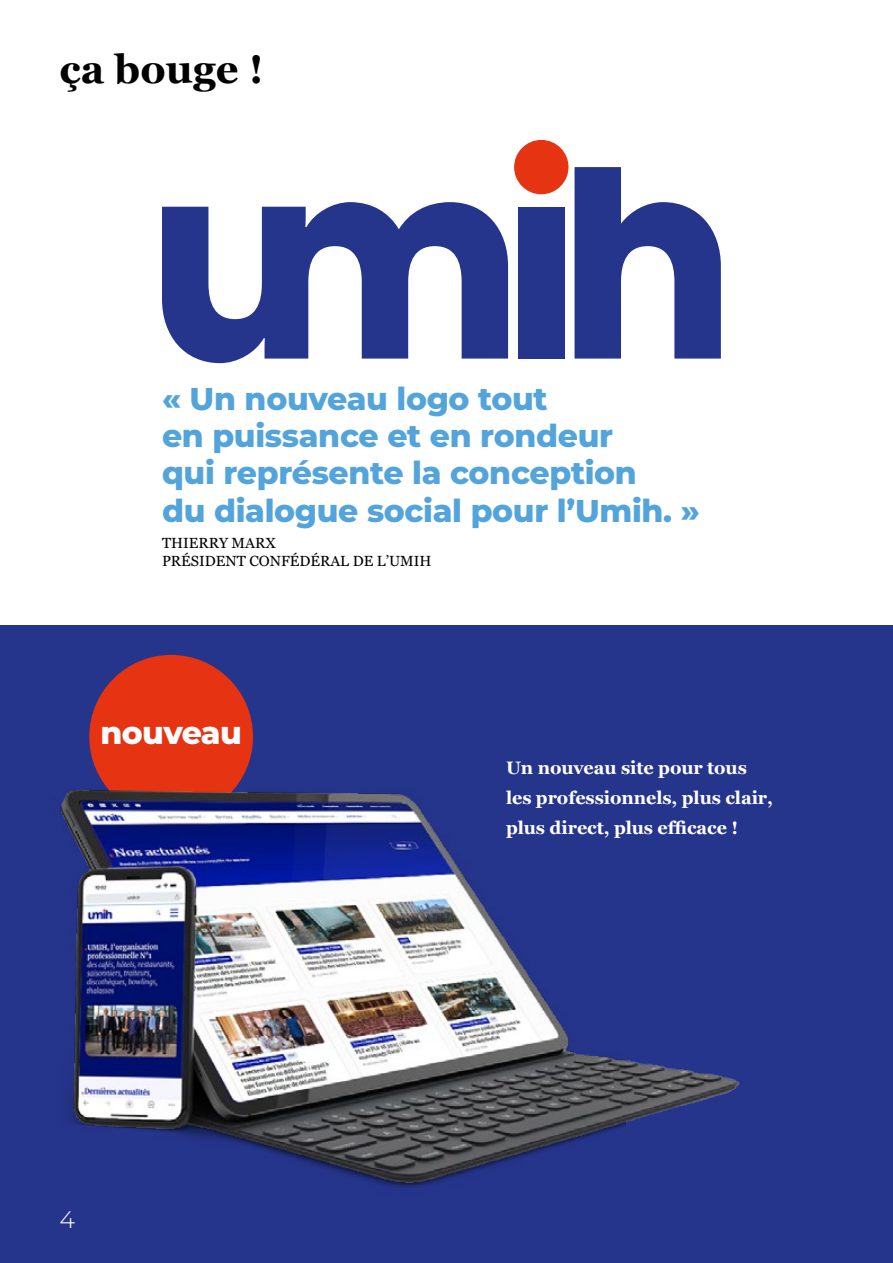
<style>
.page{position:relative;width:893px;height:1263px;background:#fff}
.page>*{position:absolute;margin:0;border:0;box-sizing:border-box;transform-origin:0 0}
.t1{font:700 39.9px "Georgia";color:#000}
.t2{font:100 31.5px/37.2px "Montserrat";letter-spacing:-.01em;color:#53a4db}
.t3{font:100 31.5px "Montserrat";letter-spacing:-.02em;color:#fff}
.t4{font:100 24px "Montserrat";color:#fff}
.t5{font:700 18px/29.7px "Georgia";letter-spacing:-.005em;color:#fff}
.t6{font:14.7px/18.6px "Georgia";color:#000}
</style>
<div class="page">
<div style="left:0;top:625px;width:893px;height:638px;background:#26358c"></div>
<div style="left:518px;top:207px;width:46px;height:152px;background:#26358c"></div>
<div style="left:514px;top:140px;width:54px;height:54px;background:#e63312;border-radius:50%"></div>
<svg style="left:575px;top:167px;width:146px;height:192px"></svg>
<svg style="left:162px;top:202px;width:346px;height:161px;fill:#26358c"></svg>
<div style="left:89px;top:655px;width:164px;height:164px;background:#e63312;border-radius:50%"></div>
<img style="left:60px;top:774px;width:680px;height:413px">
<p class="t1" style="left:60px;top:39px;width:206px">ça bouge !</p>
<p class="t2" style="left:162px;top:383px;width:539px">« Un nouveau logo tout<br>en puissance et en rondeur<br>qui représente la conception<br>du dialogue social pour l’Umih. »</p>
<p class="t6" style="left:162px;top:533px;width:271px">THIERRY MARX<br>PRÉSIDENT CONFÉDÉRAL DE L’UMIH</p>
<p class="t3" style="left:100px;top:713px;width:143px">nouveau</p>
<p class="t4" style="left:60px;top:1204px;width:17px">4</p>
<p class="t5" style="left:506px;top:752px;width:269px">Un nouveau site pour tous les professionnels, plus clair, plus direct, plus efficace !</p>
</div>
